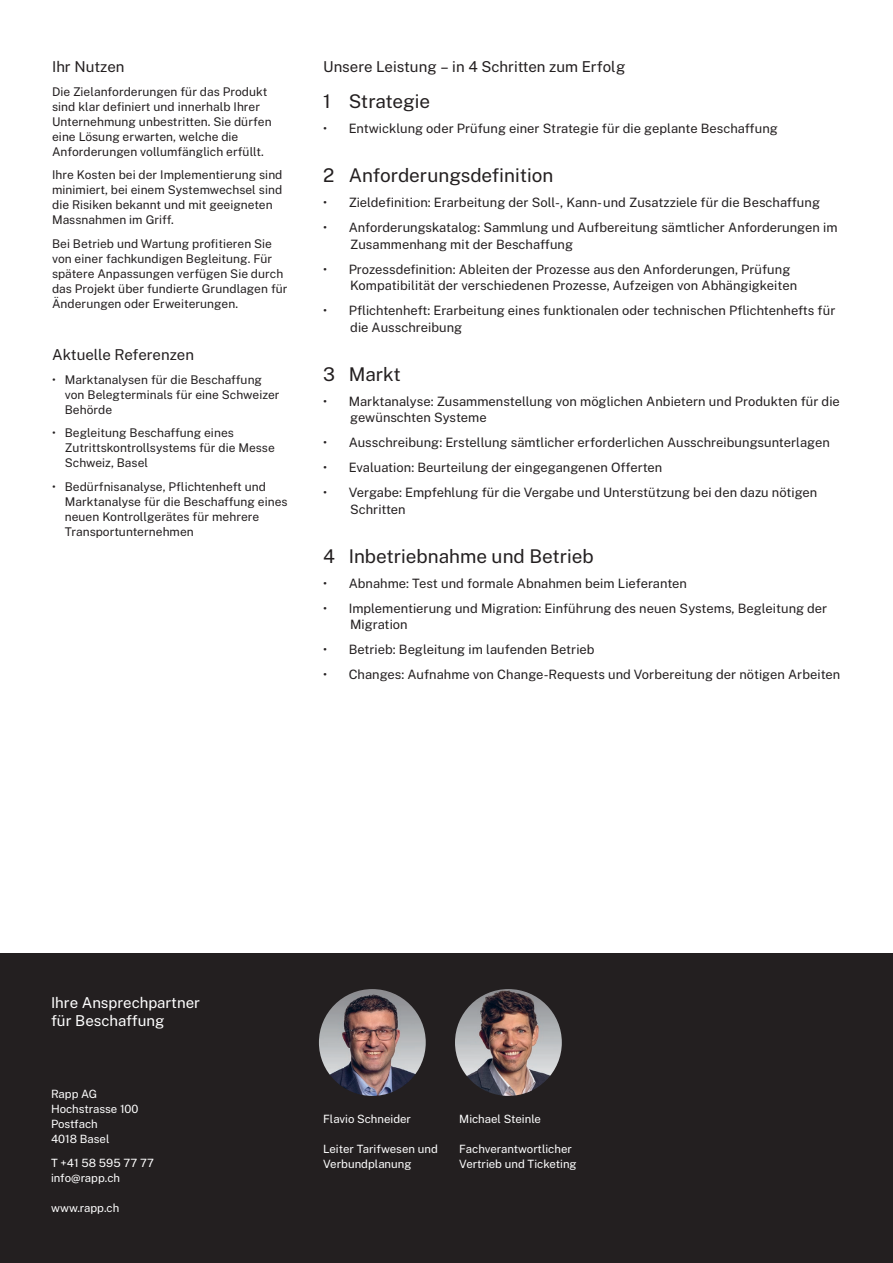
<style>
.page{position:relative;width:893px;height:1263px;background:#fff}
.page>*{position:absolute;margin:0;border:0;box-sizing:border-box;transform-origin:0 0}
.t1{font:18.9px "Public Sans";color:#231f20}
.t2{font:15px "Public Sans";color:#231f20}
.t3{font:15px/18px "Public Sans";color:#fff}
.t4{font:12.9px/16.5px "Public Sans";letter-spacing:.005em;color:#231f20}
.t5{font:12px/15px "Public Sans";letter-spacing:.005em;color:#231f20}
.t6{font:11.4px/15px "Public Sans";color:#fff}
</style>
<div class="page">
<div style="left:0;top:954px;width:893px;height:309px;background:#231f20"></div>
<img style="left:319px;top:989px;width:107px;height:107px;border-radius:53px">
<img style="left:455px;top:989px;width:107px;height:107px;border-radius:53px">
<p class="t2" style="left:52px;top:57px;width:74px">Ihr Nutzen</p>
<p class="t5" style="left:52px;top:83px;width:221px">Die Zielanforderungen für das Produkt sind klar definiert und innerhalb Ihrer Unternehmung unbestritten. Sie dürfen eine Lösung erwarten, welche die Anforderungen vollumfänglich erfüllt.</p>
<p class="t5" style="left:52px;top:167px;width:232px">Ihre Kosten bei der Implementierung sind minimiert, bei einem Systemwechsel sind die Risiken bekannt und mit geeigneten Massnahmen im Griff.</p>
<p class="t5" style="left:52px;top:235px;width:237px">Bei Betrieb und Wartung profitieren Sie von einer fachkundigen Begleitung. Für spätere Anpassungen verfügen Sie durch das Projekt über fundierte Grundlagen für Änderungen oder Erweiterungen.</p>
<p class="t2" style="left:52px;top:345px;width:143px">Aktuelle Referenzen</p>
<p class="t5" style="left:65px;top:371px;width:216px;text-indent:-13px">• Marktanalysen für die Beschaffung von Belegterminals für eine Schweizer<br>Behörde</p>
<p class="t5" style="left:65px;top:425px;width:211px;text-indent:-13px">• Begleitung Beschaffung eines<br>Zutrittskontrollsystems für die Messe<br>Schweiz, Basel</p>
<p class="t5" style="left:65px;top:478px;width:224px;text-indent:-13px">• Bedürfnisanalyse, Pflichtenheft und Marktanalyse für die Beschaffung eines neuen Kontrollgerätes für mehrere Transportunternehmen</p>
<p class="t2" style="left:323px;top:57px;width:304px">Unsere Leistung – in 4 Schritten zum Erfolg</p>
<h1 class="t1" style="left:323px;top:89px;width:109px">1 Strategie</h1>
<p class="t4" style="left:323px;top:120px;width:456px">• Entwicklung oder Prüfung einer Strategie für die geplante Beschaffung</p>
<h1 class="t1" style="left:323px;top:163px;width:232px">2 Anforderungsdefinition</h1>
<p class="t4" style="left:323px;top:194px;width:498px">• Zieldefinition: Erarbeitung der Soll-, Kann- und Zusatzziele für die Beschaffung</p>
<p class="t4" style="left:350px;top:219px;width:489px;text-indent:-27px">• Anforderungskatalog: Sammlung und Aufbereitung sämtlicher Anforderungen im<br>Zusammenhang mit der Beschaffung</p>
<p class="t4" style="left:350px;top:260px;width:448px;text-indent:-27px">• Prozessdefinition: Ableiten der Prozesse aus den Anforderungen, Prüfung<br>Kompatibilität der verschiedenen Prozesse, Aufzeigen von Abhängigkeiten</p>
<p class="t4" style="left:350px;top:302px;width:487px;text-indent:-27px">• Pflichtenheft: Erarbeitung eines funktionalen oder technischen Pflichtenhefts für die Ausschreibung</p>
<h1 class="t1" style="left:323px;top:361px;width:79px">3 Markt</h1>
<p class="t4" style="left:350px;top:392px;width:491px;text-indent:-27px">• Marktanalyse: Zusammenstellung von möglichen Anbietern und Produkten für die gewünschten Systeme</p>
<p class="t4" style="left:323px;top:434px;width:508px">• Ausschreibung: Erstellung sämtlicher erforderlichen Ausschreibungsunterlagen</p>
<p class="t4" style="left:323px;top:459px;width:341px">• Evaluation: Beurteilung der eingegangenen Offerten</p>
<p class="t4" style="left:350px;top:484px;width:469px;text-indent:-27px">• Vergabe: Empfehlung für die Vergabe und Unterstützung bei den dazu nötigen<br>Schritten</p>
<h1 class="t1" style="left:323px;top:543px;width:272px">4 Inbetriebnahme und Betrieb</h1>
<p class="t4" style="left:323px;top:574px;width:365px">• Abnahme: Test und formale Abnahmen beim Lieferanten</p>
<p class="t4" style="left:350px;top:599px;width:479px;text-indent:-27px">• Implementierung und Migration: Einführung des neuen Systems, Begleitung der<br>Migration</p>
<p class="t4" style="left:323px;top:641px;width:273px">• Betrieb: Begleitung im laufenden Betrieb</p>
<p class="t4" style="left:323px;top:666px;width:519px">• Changes: Aufnahme von Change-Requests und Vorbereitung der nötigen Arbeiten</p>
<p class="t3" style="left:51px;top:993px;width:151px">Ihre Ansprechpartner für Beschaffung</p>
<p class="t6" style="left:51px;top:1086px;width:89px">Rapp AG<br>Hochstrasse 100<br>Postfach<br>4018 Basel</p>
<p class="t6" style="left:51px;top:1155px;width:104px">T +41 58 595 77 77 info@rapp.ch</p>
<p class="t6" style="left:51px;top:1200px;width:70px">www.rapp.ch</p>
<p class="t6" style="left:323px;top:1111px;width:89px">Flavio Schneider</p>
<p class="t6" style="left:323px;top:1141px;width:116px">Leiter Tarifwesen und<br>Verbundplanung</p>
<p class="t6" style="left:459px;top:1111px;width:83px">Michael Steinle</p>
<p class="t6" style="left:459px;top:1141px;width:119px">Fachverantwortlicher<br>Vertrieb und Ticketing</p>
</div>
